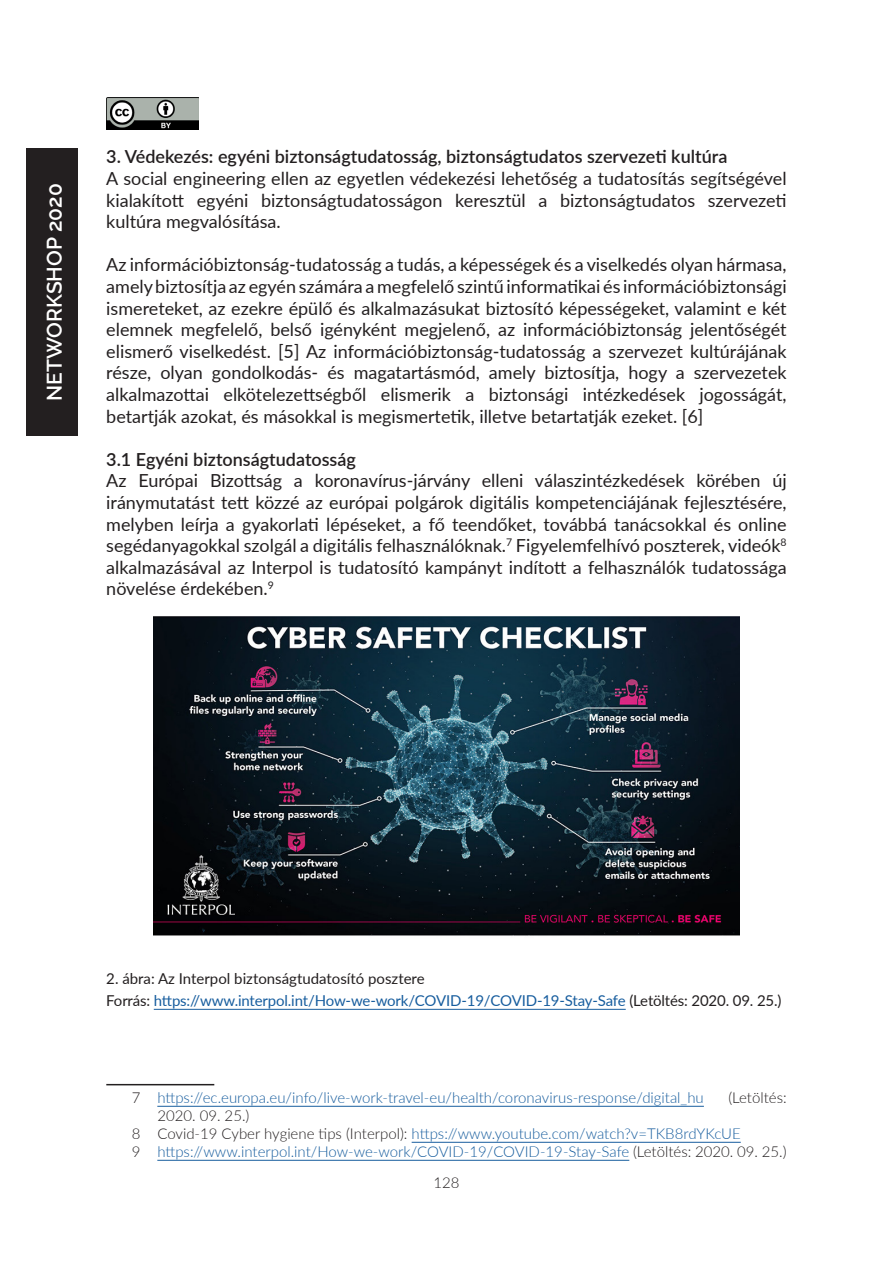
<style>
.page{position:relative;width:893px;height:1263px;background:#fff}
.page>*{position:absolute;margin:0;border:0;box-sizing:border-box;transform-origin:0 0}
.t1{font:600 21px "Raleway";color:#fff}
.t2{font:18px/21.6px "Lato";color:#231f20;text-align:justify}
.List_Paragraph{font:600 18px "Lato";color:#231f20}
.Lábjegyzet{font:300 15px "Lato";color:#175d9e}
.t3{font:15px "Lato";letter-spacing:-.01em;color:#175d9e}
.t4{font:15px "Lato";color:#231f20}
.Lábjegyzet-2{font:300 15px "Lato";color:#231f20}
.s1{color:#231f20}
</style>
<div class="page">
<div style="left:27px;top:149px;width:51px;height:287px;background:#231f20"></div>
<img style="left:106px;top:98px;width:92px;height:32px">
<hr style="left:154px;top:1009px;width:472px;height:1px;background:#175d9e">
<img style="left:153px;top:617px;width:587px;height:319px">
<hr style="left:106px;top:1084px;width:108px;height:1px;background:#231f20">
<hr style="left:157px;top:1106px;width:547px;height:1px;background:#175d9e">
<hr style="left:412px;top:1142px;width:329px;height:1px;background:#175d9e">
<hr style="left:157px;top:1160px;width:472px;height:1px;background:#175d9e">
<p class="t1" style="left:42px;top:401px;width:219px;rotate:-90deg">NETWORKSHOP 2020</p>
<p class="List_Paragraph" style="left:106px;top:144px;width:623px">3. Védekezés: egyéni biztonságtudatosság, biztonságtudatos szervezeti kultúra</p>
<p class="t2" style="left:106px;top:167px;width:682px">A social engineering ellen az egyetlen védekezési lehetőség a tudatosítás segítségével kialakított egyéni biztonságtudatosságon keresztül a biztonságtudatos szervezeti kultúra megvalósítása.</p>
<p class="t2" style="left:106px;top:253px;width:682px">Az információbiztonság-tudatosság a tudás, a képességek és a viselkedés olyan hármasa, amely biztosítja az egyén számára a megfelelő szintű informatikai és információbiztonsági ismereteket, az ezekre épülő és alkalmazásukat biztosító képességeket, valamint e két elemnek megfelelő, belső igényként megjelenő, az információbiztonság jelentőségét elismerő viselkedést. [5] Az információbiztonság-tudatosság a szervezet kultúrájának része, olyan gondolkodás- és magatartásmód, amely biztosítja, hogy a szervezetek alkalmazottai elkötelezettségből elismerik a biztonsági intézkedések jogosságát, betartják azokat, és másokkal is megismertetik, illetve betartatják ezeket. [6]</p>
<p class="List_Paragraph" style="left:106px;top:446px;width:251px">3.1 Egyéni biztonságtudatosság</p>
<p class="t2" style="left:106px;top:469px;width:682px">Az Európai Bizottság a koronavírus-járvány elleni válaszintézkedések körében új iránymutatást tett közzé az európai polgárok digitális kompetenciájának fejlesztésére, melyben leírja a gyakorlati lépéseket, a fő teendőket, továbbá tanácsokkal és online segédanyagokkal szolgál a digitális felhasználóknak.<sup>7</sup> Figyelemfelhívó poszterek, videók<sup>8 </sup>alkalmazásával az Interpol is tudatosító kampányt indított a felhasználók tudatossága növelése érdekében.<sup>9</sup></p>
<p class="t4" style="left:106px;top:968px;width:320px">2. ábra: Az Interpol biztonságtudatosító posztere</p>
<p class="t3" style="left:106px;top:990px;width:677px"><span class="s1">Forrás:</span> https://www.interpol.int/How-we-work/COVID-19/COVID-19-Stay-Safe <span class="s1">(Letöltés: 2020. 09. 25.)</span></p>
<p class="Lábjegyzet" style="left:132px;top:1087px;width:573px"><span class="s1">7</span> https://ec.europa.eu/info/live-work-travel-eu/health/coronavirus-response/digital_hu</p>
<p class="Lábjegyzet-2" style="left:728px;top:1087px;width:60px">(Letöltés:</p>
<p class="Lábjegyzet-2" style="left:157px;top:1105px;width:94px">2020. 09. 25.)</p>
<p class="Lábjegyzet" style="left:132px;top:1123px;width:610px"><span class="s1">8 Covid-19 Cyber hygiene tips (Interpol):</span> https://www.youtube.com/watch?v=TKB8rdYKcUE</p>
<p class="Lábjegyzet" style="left:132px;top:1141px;width:656px"><span class="s1">9</span> https://www.interpol.int/How-we-work/COVID-19/COVID-19-Stay-Safe <span class="s1">(Letöltés: 2020. 09. 25.)</span></p>
<p class="Lábjegyzet-2" style="left:433px;top:1172px;width:28px">128</p>
</div>
